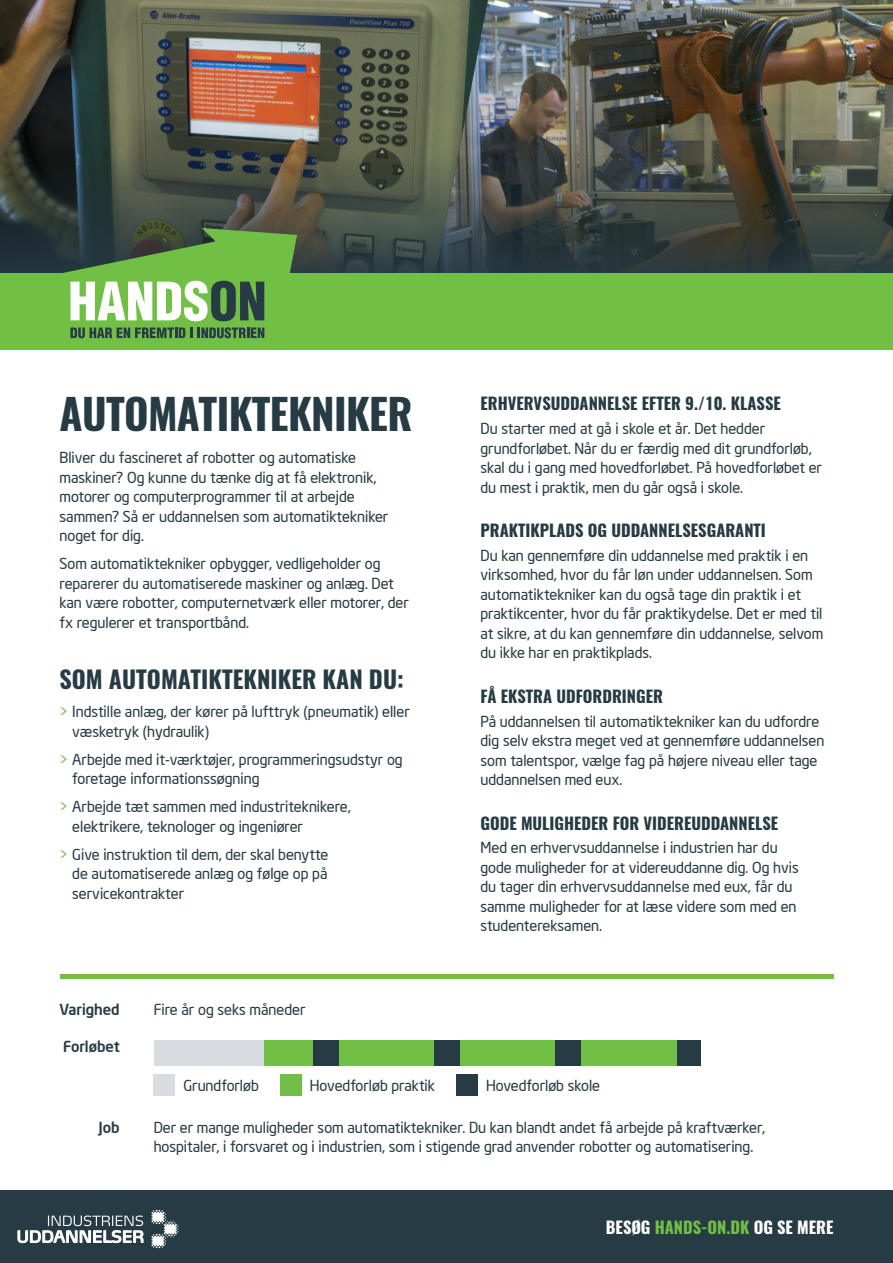
<style>
.page{position:relative;width:893px;height:1263px;background:#fff}
.page>*{position:absolute;margin:0;border:0;box-sizing:border-box;transform-origin:0 0}
.Overskrift_1{font:700 42px "Oswald";letter-spacing:-.015em;color:#273b44}
.Overskrift_2{font:700 24px "Oswald";color:#273b44}
.Overskrift_3{font:700 16.5px "Oswald";color:#273b44}
.Overskrift_3-2{font:700 16.5px "Oswald";color:#fff}
.Afsnit{font:15px/19.5px "Neo Sans Intel";color:#273b44}
.Afsnit-2{font:500 15px "Neo Sans Intel";color:#273b44}
.s1{color:#71bf44}
</style>
<div class="page">
<img style="left:488px;top:0;width:405px;height:154px">
<img style="left:0;top:0;width:488px;height:154px">
<svg style="left:0;top:154px;width:893px;height:119px;background:#3f4640"></svg>
<div style="left:0;top:273px;width:893px;height:77px;background:#71bf44"></div>
<div style="left:456px;top:1075px;width:22px;height:21px;background:#273b44"></div>
<hr style="left:60px;top:974px;width:773px;height:4px;background:#71bf44">
<div style="left:154px;top:1075px;width:21px;height:21px;background:#d8dbdf"></div>
<div style="left:280px;top:1075px;width:21px;height:21px;background:#71bf44"></div>
<div style="left:0;top:1191px;width:893px;height:72px;background:#273b44"></div>
<svg style="left:60px;top:228px;width:237px;height:111px"></svg>
<div style="left:263px;top:1041px;width:51px;height:25px;background:#71bf44"></div>
<div style="left:314px;top:1041px;width:25px;height:25px;background:#273b44"></div>
<div style="left:339px;top:1041px;width:96px;height:25px;background:#71bf44"></div>
<div style="left:435px;top:1041px;width:25px;height:25px;background:#273b44"></div>
<div style="left:677px;top:1041px;width:24px;height:25px;background:#273b44"></div>
<div style="left:154px;top:1041px;width:109px;height:25px;background:#d8dbdf"></div>
<div style="left:460px;top:1041px;width:96px;height:25px;background:#71bf44"></div>
<div style="left:556px;top:1041px;width:25px;height:25px;background:#273b44"></div>
<div style="left:581px;top:1041px;width:96px;height:25px;background:#71bf44"></div>
<svg style="left:18px;top:1215px;width:125px;height:29px"></svg>
<svg style="left:151px;top:1210px;width:28px;height:38px"></svg>
<p class="Overskrift_1" style="left:60px;top:385px;width:354px">AUTOMATIKTEKNIKER</p>
<p class="Afsnit" style="left:60px;top:448px;width:330px">Bliver du fascineret af robotter og automatiske maskiner? Og kunne du tænke dig at få elektronik, motorer og computerprogrammer til at arbejde sammen? Så er uddannelsen som automatiktekniker noget for dig.</p>
<p class="Afsnit" style="left:60px;top:554px;width:351px">Som automatiktekniker opbygger, vedligeholder og reparerer du automatiserede maskiner og anlæg. Det kan være robotter, computernetværk eller motorer, der fx regulerer et transportbånd.</p>
<p class="Overskrift_2" style="left:60px;top:663px;width:346px">SOM AUTOMATIKTEKNIKER KAN DU:</p>
<p class="Afsnit" style="left:72px;top:702px;width:339px;text-indent:-13px"><span class="s1">&gt;</span> Indstille anlæg, der kører på lufttryk (pneumatik) eller væsketryk (hydraulik)</p>
<p class="Afsnit" style="left:72px;top:749px;width:332px;text-indent:-13px"><span class="s1">&gt;</span> Arbejde med it-værktøjer, programmeringsudstyr og foretage informationssøgning</p>
<p class="Afsnit" style="left:72px;top:797px;width:280px;text-indent:-13px"><span class="s1">&gt;</span> Arbejde tæt sammen med industriteknikere, elektrikere, teknologer og ingeniører</p>
<p class="Afsnit" style="left:72px;top:844px;width:258px;text-align:justify;text-indent:-13px"><span class="s1">&gt;</span> Give instruktion til dem, der skal benytte de automatiserede anlæg og følge op på servicekontrakter</p>
<p class="Afsnit-2" style="left:60px;top:1000px;width:62px">Varighed</p>
<p class="Afsnit-2" style="left:63px;top:1037px;width:58px">Forløbet</p>
<p class="Afsnit" style="left:154px;top:1000px;width:153px">Fire år og seks måneder</p>
<p class="Afsnit" style="left:183px;top:1075px;width:77px">Grundforløb</p>
<p class="Afsnit" style="left:310px;top:1075px;width:127px">Hovedforløb praktik</p>
<p class="Overskrift_3" style="left:480px;top:392px;width:302px">ERHVERVSUDDANNELSE EFTER 9./10. KLASSE</p>
<p class="Afsnit" style="left:480px;top:419px;width:343px">Du starter med at gå i skole et år. Det hedder grundforløbet. Når du er færdig med dit grundforløb, skal du i gang med hovedforløbet. På hovedforløbet er du mest i praktik, men du går også i skole.</p>
<p class="Overskrift_3" style="left:480px;top:519px;width:287px">PRAKTIKPLADS OG UDDANNELSESGARANTI</p>
<p class="Afsnit" style="left:480px;top:545px;width:344px">Du kan gennemføre din uddannelse med praktik i en virksomhed, hvor du får løn under uddannelsen. Som automatiktekniker kan du også tage din praktik i et praktikcenter, hvor du får praktikydelse. Det er med til at sikre, at du kan gennemføre din uddannelse, selvom du ikke har en praktikplads.</p>
<p class="Overskrift_3" style="left:480px;top:685px;width:184px">FÅ EKSTRA UDFORDRINGER</p>
<p class="Afsnit" style="left:480px;top:711px;width:345px">På uddannelsen til automatiktekniker kan du udfordre dig selv ekstra meget ved at gennemføre uddannelsen som talentspor, vælge fag på højere niveau eller tage uddannelsen med eux.</p>
<p class="Overskrift_3" style="left:480px;top:811px;width:299px">GODE MULIGHEDER FOR VIDEREUDDANNELSE</p>
<p class="Afsnit" style="left:480px;top:838px;width:320px">Med en erhvervsuddannelse i industrien har du gode muligheder for at videreuddanne dig. Og hvis du tager din erhvervsuddannelse med eux, får du samme muligheder for at læse videre som med en studentereksamen.</p>
<p class="Afsnit" style="left:486px;top:1075px;width:116px">Hovedforløb skole</p>
<p class="Afsnit-2" style="left:99px;top:1118px;width:23px">Job</p>
<p class="Afsnit" style="left:154px;top:1117px;width:613px">Der er mange muligheder som automatiktekniker. Du kan blandt andet få arbejde på kraftværker, hospitaler, i forsvaret og i industrien, som i stigende grad anvender robotter og automatisering.</p>
<p class="Overskrift_3-2" style="left:606px;top:1216px;width:229px">BESØG <span class="s1">HANDS-ON.DK</span> OG SE MERE</p>
</div>
